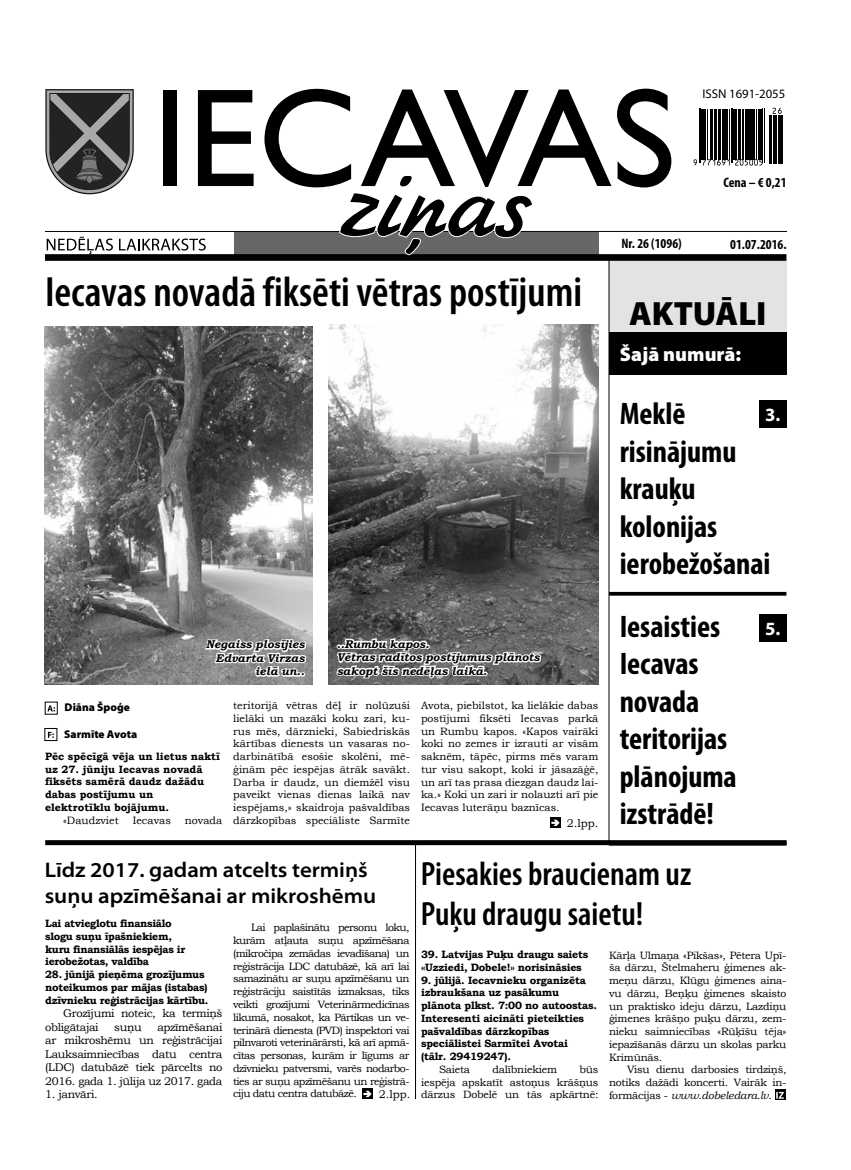
<style>
.page{position:relative;width:851px;height:1170px;background:#fff}
.page>*{position:absolute;margin:0;border:0;box-sizing:border-box;transform-origin:0 0}
.t1{font:600 condensed 42.5px "Myriad Pro";color:#000}
.t2{font:600 condensed 33.75px/40.5px "Myriad Pro";color:#000}
.t3{font:900 33.75px "Myriad Pro";color:#000}
.t4{font:700 condensed 31.25px/37.5px "Myriad Pro";color:#000}
.t5{font:600 semi-expanded 21.25px/25.5px "Myriad Pro";color:#000}
.t6{font:900 20px "Myriad Pro";color:#fff}
.t7{font:700 18.75px "Myriad Pro";color:#fff}
.t8{font:700 condensed 13.75px "Myriad Pro";color:#000}
.t9{font:12.75px "Myriad Pro";color:#000}
.t10{font:11.25px/13.5px "Bookman Old Style";letter-spacing:-.03em;color:#000}
.t11{font:italic 700 11.25px/13.5px "Bookman Old Style";color:#000}
.t12{font:900 11.25px "Myriad Pro";color:#000}
.t13{font:10.62px/12.8px "Bookman Old Style";letter-spacing:-.02em;color:#000;text-align:justify}
.t14{font:700 10.62px/12.8px "Bookman Old Style";letter-spacing:-.02em;color:#000}
.t15{font:700 10.62px/12.8px "Bookman Old Style";color:#000}
.t16{font:10.62px "Bookman Old Style";color:#000}
.s1{font-style:italic}
</style>
<div class="page">
<div style="left:234px;top:232px;width:364px;height:22px;background:#666"></div>
<hr style="left:45px;top:231px;width:741px;height:1px;background:#000">
<div style="left:45px;top:254px;width:741px;height:7px;background:#000"></div>
<svg style="left:47px;top:237px;width:66px;height:17px"></svg>
<svg style="left:119px;top:238px;width:87px;height:12px"></svg>
<div style="left:163px;top:90px;width:13px;height:96px;background:#000"></div>
<svg style="left:198px;top:90px;width:55px;height:96px"></svg>
<svg style="left:617px;top:89px;width:54px;height:98px"></svg>
<svg style="left:264px;top:89px;width:347px;height:167px"></svg>
<svg style="left:45px;top:89px;width:89px;height:105px;background:#5d5d5d"></svg>
<hr style="left:609px;top:592px;width:177px;height:3px;background:#000">
<div style="left:609px;top:261px;width:177px;height:71px;background:#e2e3e4"></div>
<div style="left:609px;top:332px;width:177px;height:42px;background:#000"></div>
<hr style="left:699px;top:109px;width:1px;height:54px;background:#000">
<hr style="left:700px;top:109px;width:1px;height:54px;background:#000">
<hr style="left:701px;top:109px;width:2px;height:51px;background:#000">
<hr style="left:704px;top:109px;width:1px;height:51px;background:#000">
<hr style="left:707px;top:109px;width:1px;height:51px;background:#000">
<hr style="left:710px;top:109px;width:1px;height:51px;background:#000">
<hr style="left:711px;top:109px;width:1px;height:51px;background:#000">
<hr style="left:714px;top:109px;width:1px;height:51px;background:#000">
<hr style="left:716px;top:109px;width:1px;height:51px;background:#000">
<hr style="left:717px;top:109px;width:3px;height:51px;background:#000">
<hr style="left:721px;top:109px;width:1px;height:51px;background:#000">
<hr style="left:723px;top:109px;width:2px;height:51px;background:#000">
<svg style="left:693px;top:159px;width:36px;height:6px"></svg>
<hr style="left:726px;top:109px;width:2px;height:51px;background:#000">
<hr style="left:729px;top:109px;width:1px;height:51px;background:#000">
<hr style="left:730px;top:109px;width:1px;height:54px;background:#000">
<hr style="left:732px;top:109px;width:1px;height:54px;background:#000">
<hr style="left:733px;top:109px;width:1px;height:51px;background:#000">
<hr style="left:735px;top:109px;width:2px;height:51px;background:#000">
<hr style="left:738px;top:109px;width:2px;height:51px;background:#000">
<hr style="left:741px;top:109px;width:1px;height:51px;background:#000">
<hr style="left:743px;top:109px;width:1px;height:51px;background:#000">
<hr style="left:745px;top:109px;width:2px;height:51px;background:#000">
<hr style="left:748px;top:109px;width:2px;height:51px;background:#000">
<hr style="left:751px;top:109px;width:1px;height:51px;background:#000">
<hr style="left:752px;top:109px;width:2px;height:51px;background:#000">
<hr style="left:756px;top:109px;width:1px;height:51px;background:#000">
<svg style="left:735px;top:159px;width:27px;height:6px"></svg>
<hr style="left:757px;top:109px;width:1px;height:51px;background:#000">
<hr style="left:759px;top:109px;width:2px;height:51px;background:#000">
<hr style="left:762px;top:109px;width:1px;height:54px;background:#000">
<hr style="left:763px;top:109px;width:1px;height:54px;background:#000">
<hr style="left:769px;top:115px;width:1px;height:48px;background:#000">
<hr style="left:770px;top:115px;width:2px;height:48px;background:#000">
<hr style="left:773px;top:115px;width:1px;height:48px;background:#000">
<hr style="left:775px;top:115px;width:1px;height:48px;background:#000">
<hr style="left:777px;top:115px;width:1px;height:48px;background:#000">
<svg style="left:772px;top:108px;width:9px;height:6px"></svg>
<hr style="left:779px;top:115px;width:1px;height:48px;background:#000">
<hr style="left:780px;top:115px;width:3px;height:48px;background:#000">
<hr style="left:608px;top:260px;width:1px;height:585px;background:#000">
<div style="left:759px;top:614px;width:27px;height:27px;background:#000"></div>
<div style="left:759px;top:400px;width:27px;height:27px;background:#000"></div>
<div style="left:45px;top:840px;width:741px;height:5px;background:#000"></div>
<hr style="left:415px;top:842px;width:1px;height:256px;background:#000">
<svg style="left:47px;top:705px;width:8px;height:6px"></svg>
<svg style="left:362px;top:1088px;width:11px;height:10px"></svg>
<svg style="left:363px;top:1090px;width:8px;height:6px"></svg>
<svg style="left:550px;top:817px;width:10px;height:10px"></svg>
<svg style="left:551px;top:819px;width:8px;height:6px"></svg>
<svg style="left:48px;top:731px;width:6px;height:6px"></svg>
<svg style="left:775px;top:1089px;width:10px;height:11px"></svg>
<svg style="left:776px;top:1091px;width:7px;height:7px"></svg>
<img style="left:328px;top:324px;width:270px;height:360px">
<img style="left:44px;top:327px;width:268px;height:357px">
<svg style="left:334px;top:603px;width:209px;height:82px"></svg>
<svg style="left:203px;top:604px;width:105px;height:81px"></svg>
<p class="t9" style="left:702px;top:86px;width:84px">ISSN 1691-2055</p>
<p class="t8" style="left:723px;top:174px;width:65px">Cena – € 0,21</p>
<h1 class="t1" style="left:45px;top:268px;width:538px">Iecavas novadā fiksēti vētras postījumi</h1>
<p class="t8" style="left:621px;top:234px;width:62px">Nr. 26 (1096)</p>
<p class="t8" style="left:730px;top:235px;width:58px">01.07.2016.</p>
<h2 class="t3" style="left:629px;top:294px;width:139px">AKTUĀLI</h2>
<h3 class="t6" style="left:619px;top:342px;width:123px">Šajā numurā:</h3>
<h3 class="t4" style="left:619px;top:394px;width:152px">Meklē risinājumu krauķu kolonijas ierobežošanai</h3>
<h3 class="t7" style="left:765px;top:402px;width:17px">3.</h3>
<h3 class="t4" style="left:619px;top:606px;width:119px">Iesaisties<br>Iecavas novada teritorijas plānojuma izstrādē!</h3>
<h3 class="t7" style="left:765px;top:616px;width:17px">5.</h3>
<p class="t11" style="left:337px;top:637px;width:204px">..Rumbu kapos.<br>Vētras radītos postījumus plānots sakopt šīs nedēļas laikā.</p>
<p class="t11" style="left:206px;top:637px;width:100px;text-align:right">Negaiss plosījies<br>Edvarta Virzas ielā un..</p>
<p class="t13" style="left:233px;top:699px;width:178px">teritorijā vētras dēļ ir nolūzuši lielāki un mazāki koku zari, ku&shy;rus mēs, dārznieki, Sabiedriskās kārtības dienests un vasaras no&shy;darbinātībā esošie skolēni, mē&shy;ģinām pēc iespējas ātrāk savākt.<br>Darba ir daudz, un diemžēl visu paveikt vienas dienas laikā nav iespējams,» skaidroja pašvaldības dārzkopības speciāliste Sarmīte</p>
<p class="t13" style="left:421px;top:699px;width:179px">Avota, piebilstot, ka lielākie dabas postījumi fiksēti Iecavas parkā un Rumbu kapos. «Kapos vairāki koki no zemes ir izrauti ar visām saknēm, tāpēc, pirms mēs varam tur visu sakopt, koki ir jāsazāģē, un arī tas prasa diezgan daudz lai&shy;ka.» Koki un zari ir nolauzti arī pie Iecavas luterāņu baznīcas.</p>
<p class="t12" style="left:65px;top:701px;width:67px">Diāna Špoģe</p>
<p class="t12" style="left:64px;top:727px;width:75px">Sarmīte Avota</p>
<p class="t15" style="left:45px;top:749px;width:176px">Pēc spēcīgā vēja un lietus naktī uz 27. jūniju Iecavas novadā fiksēts samērā daudz dažādu dabas postījumu un elektrotīklu bojājumu.</p>
<p class="t16" style="left:63px;top:813px;width:57px">«Daudzviet</p>
<p class="t16" style="left:133px;top:813px;width:40px">Iecavas</p>
<p class="t13" style="left:185px;top:813px;width:39px">novada</p>
<p class="t10" style="left:567px;top:816px;width:33px">2.lpp.</p>
<h2 class="t2" style="left:420px;top:854px;width:272px">Piesakies braucienam uz<br>Puķu draugu saietu!</h2>
<h3 class="t5" style="left:45px;top:857px;width:333px">Līdz 2017. gadam atcelts termiņš suņu apzīmēšanai ar mikroshēmu</h3>
<p class="t14" style="left:45px;top:916px;width:141px">Lai atvieglotu finansiālo slogu suņu īpašniekiem, kuru finansiālās iespējas ir ierobežotas, valdība</p>
<p class="t14" style="left:45px;top:967px;width:165px">28. jūnijā pieņēma grozījumus noteikumos par mājas (istabas) dzīvnieku reģistrācijas kārtību.</p>
<p class="t10" style="left:45px;top:1006px;width:179px;text-indent:18px">Grozījumi noteic, ka termiņš obligātajai</p>
<p class="t13" style="left:233px;top:921px;width:178px;text-indent:18px">Lai paplašinātu personu loku, kurām atļauta suņu apzīmēšana (mikročipa zemādas ievadīšana) un reģistrācija LDC datubāzē, kā arī lai samazinātu ar suņu apzīmēšanu un reģistrāciju saistītās izmaksas, tiks veikti grozījumi Veterinārmedicīnas likumā, nosakot, ka Pārtikas un ve&shy;terinārā dienesta (PVD) inspektori vai pilnvaroti veterinārārsti, kā arī apmā&shy;cītas personas, kurām ir līgums ar dzīvnieku patversmi, varēs nodarbo&shy;ties ar suņu apzīmēšanu un reģistrā&shy;ciju datu centra datubāzē.</p>
<p class="t14" style="left:421px;top:947px;width:169px">39. Latvijas Puķu draugu saiets «Uzziedi, Dobele!» norisināsies</p>
<p class="t14" style="left:421px;top:973px;width:177px">9. jūlijā. Iecavnieku organizēta izbraukšana uz pasākumu plānota plkst. 7:00 no autoostas.<br>Interesenti aicināti pieteikties pašvaldības dārzkopības speciālistei Sarmītei Avotai<br>(tālr. 29419247).</p>
<p class="t13" style="left:439px;top:1062px;width:33px">Saieta</p>
<p class="t13" style="left:492px;top:1062px;width:66px">dalībniekiem</p>
<p class="t13" style="left:609px;top:948px;width:179px">Kārļa Ulmaņa «Pikšas», Pētera Upī&shy;ša dārzu, Štelmaheru ģimenes ak&shy;meņu dārzu, Klūgu ģimenes aina&shy;vu dārzu, Beņķu ģimenes skaisto un praktisko ideju dārzu, Lazdiņu ģimenes krāšņo puķu dārzu, zem&shy;nieku saimniecības «Rūķīšu tēja» iepazīšanās dārzu un skolas parku Krimūnās.</p>
<p class="t13" style="left:609px;top:1063px;width:179px;text-indent:18px">Visu dienu darbosies tirdziņš, notiks dažādi koncerti. Vairāk in&shy;formācijas - <span class="s1">www.dobeledara.lv</span>.</p>
<p class="t10" style="left:45px;top:1019px;width:179px;text-align:justify;text-indent:112px">apzīmēšanai ar mikroshēmu un reģistrācijai Lauksaimniecības datu centra (LDC) datubāzē tiek pārcelts no 2016. gada 1. jūlija uz 2017. gada</p>
<p class="t10" style="left:45px;top:1087px;width:54px">1. janvāri.</p>
<p class="t10" style="left:114px;top:1019px;width:29px">suņu</p>
<p class="t13" style="left:421px;top:1062px;width:179px;text-indent:158px">būs iespēja apskatīt astoņus krāšņus dārzus Dobelē un tās apkārtnē:</p>
<p class="t10" style="left:379px;top:1087px;width:33px">2.lpp.</p>
</div>
